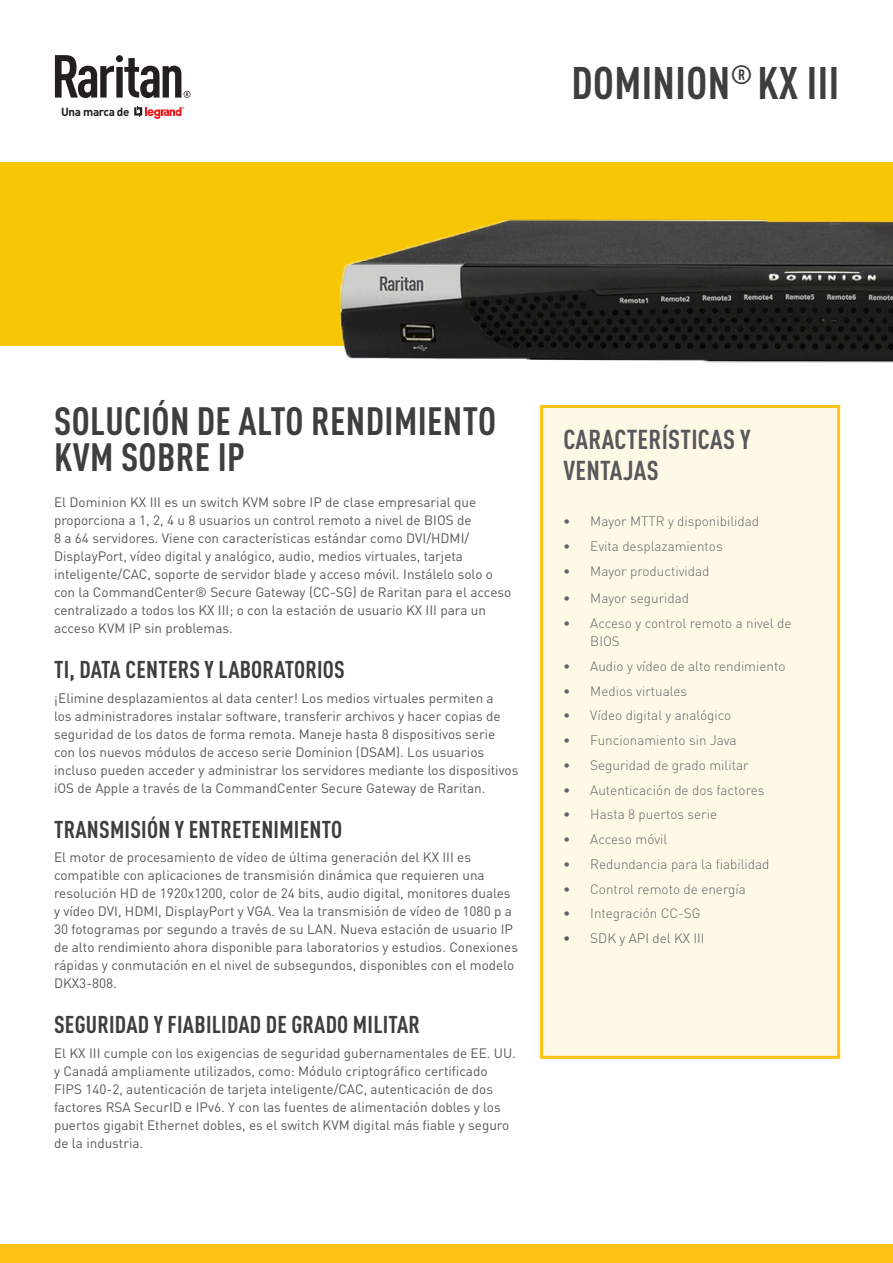
<style>
.page{position:relative;width:893px;height:1263px;background:#fff}
.page>*{position:absolute;margin:0;border:0;box-sizing:border-box;transform-origin:0 0}
.t1{font:700 condensed 45px "DIN Pro";letter-spacing:.01em;color:#3e3e3f}
.Title___Heading{font:700 condensed 39px/36px "DIN Pro";letter-spacing:.01em;color:#3e3e3f}
.Heading_-_RHC_Callou{font:700 condensed 27px/31.5px "DIN Pro";letter-spacing:.01em;color:#57585a}
.Feature_Heading{font:700 condensed 24px "DIN Pro";letter-spacing:.01em;color:#3e3e3f}
.Body_Copy{font:13.5px/18px "DIN Pro";color:#57585a}
.t2{font:300 13.5px/18px "DIN Pro";color:#636365}
.t3{font:300 13.5px "DIN Pro";color:#57585a}
.t4{font:700 11.7px "DIN Pro";letter-spacing:-.03em;color:#231f20}
</style>
<div class="page">
<div style="left:0;top:162px;width:893px;height:184px;background:#f7c706"></div>
<div style="left:0;top:1244px;width:893px;height:19px;background:#fec216"></div>
<div style="left:541px;top:406px;width:298px;height:651px;background:#fef8e7"></div>
<div style="left:540px;top:405px;width:300px;height:654px;border:3px solid #fec216"></div>
<img style="left:340px;top:219px;width:553px;height:144px">
<svg style="left:134px;top:106px;width:50px;height:13px"></svg>
<svg style="left:55px;top:55px;width:135px;height:43px"></svg>
<p class="t4" style="left:61px;top:102px;width:70px">Una marca de</p>
<p class="t1" style="left:571px;top:56px;width:269px">DOMINION<sup>®</sup> KX III</p>
<p class="Title___Heading" style="left:54px;top:402px;width:443px">SOLUCIÓN DE ALTO RENDIMIENTO<br>KVM SOBRE IP</p>
<p class="Body_Copy" style="left:54px;top:492px;width:459px">El Dominion KX III es un switch KVM sobre IP de clase empresarial que proporciona a 1, 2, 4 u 8 usuarios un control remoto a nivel de BIOS de<br>8 a 64 servidores. Viene con características estándar como DVI/HDMI/ DisplayPort, vídeo digital y analógico, audio, medios virtuales, tarjeta inteligente/CAC, soporte de servidor blade y acceso móvil. Instálelo solo o con la CommandCenter® Secure Gateway (CC-SG) de Raritan para el acceso centralizado a todos los KX III; o con la estación de usuario KX III para un acceso KVM IP sin problemas.</p>
<p class="Feature_Heading" style="left:54px;top:655px;width:292px">TI, DATA CENTERS Y LABORATORIOS</p>
<p class="Body_Copy" style="left:54px;top:688px;width:466px">¡Elimine desplazamientos al data center! Los medios virtuales permiten a<br>los administradores instalar software, transferir archivos y hacer copias de seguridad de los datos de forma remota. Maneje hasta 8 dispositivos serie con los nuevos módulos de acceso serie Dominion (DSAM). Los usuarios incluso pueden acceder y administrar los servidores mediante los dispositivos iOS de Apple a través de la CommandCenter Secure Gateway de Raritan.</p>
<p class="Feature_Heading" style="left:54px;top:814px;width:290px">TRANSMISIÓN Y ENTRETENIMIENTO</p>
<p class="Body_Copy" style="left:54px;top:848px;width:466px">El motor de procesamiento de vídeo de última generación del KX III es compatible con aplicaciones de transmisión dinámica que requieren una resolución HD de 1920x1200, color de 24 bits, audio digital, monitores duales y vídeo DVI, HDMI, DisplayPort y VGA. Vea la transmisión de vídeo de 1080 p a 30 fotogramas por segundo a través de su LAN. Nueva estación de usuario IP de alto rendimiento ahora disponible para laboratorios y estudios. Conexiones rápidas y conmutación en el nivel de subsegundos, disponibles con el modelo DKX3-808.</p>
<p class="Feature_Heading" style="left:54px;top:1010px;width:367px">SEGURIDAD Y FIABILIDAD DE GRADO MILITAR</p>
<p class="Body_Copy" style="left:54px;top:1044px;width:463px">El KX III cumple con los exigencias de seguridad gubernamentales de EE. UU. y Canadá ampliamente utilizados, como: Módulo criptográfico certificado FIPS 140-2, autenticación de tarjeta inteligente/CAC, autenticación de dos factores RSA SecurID e IPv6. Y con las fuentes de alimentación dobles y los puertos gigabit Ethernet dobles, es el switch KVM digital más fiable y seguro de la industria.</p>
<p class="Heading_-_RHC_Callou" style="left:563px;top:423px;width:189px">CARACTERÍSTICAS Y<br>VENTAJAS</p>
<p class="t2" style="left:563px;top:512px;width:197px">• Mayor MTTR y disponibilidad</p>
<p class="t2" style="left:563px;top:536px;width:161px">• Evita desplazamientos</p>
<p class="t2" style="left:563px;top:561px;width:148px">• Mayor productividad</p>
<p class="t2" style="left:563px;top:589px;width:127px">• Mayor seguridad</p>
<p class="t2" style="left:590px;top:614px;width:203px;text-indent:-27px">• Acceso y control remoto a nivel de<br>BIOS</p>
<p class="t2" style="left:563px;top:656px;width:224px">• Audio y vídeo de alto rendimiento</p>
<p class="t2" style="left:563px;top:681px;width:125px">• Medios virtuales</p>
<p class="t2" style="left:563px;top:706px;width:170px">• Vídeo digital y analógico</p>
<p class="t2" style="left:563px;top:731px;width:175px">• Funcionamiento sin Java</p>
<p class="t2" style="left:563px;top:755px;width:187px">• Seguridad de grado militar</p>
<p class="t2" style="left:563px;top:780px;width:203px">• Autenticación de dos factores</p>
<p class="t2" style="left:563px;top:805px;width:155px">• Hasta 8 puertos serie</p>
<p class="t2" style="left:563px;top:830px;width:106px">• Acceso móvil</p>
<p class="t2" style="left:563px;top:854px;width:208px">• Redundancia para la fiabilidad</p>
<p class="t2" style="left:563px;top:879px;width:184px">• Control remoto de energía</p>
<p class="t2" style="left:563px;top:904px;width:139px">• Integración CC-SG</p>
<p class="t3" style="left:563px;top:929px;width:143px">• SDK y API del KX III</p>
</div>
